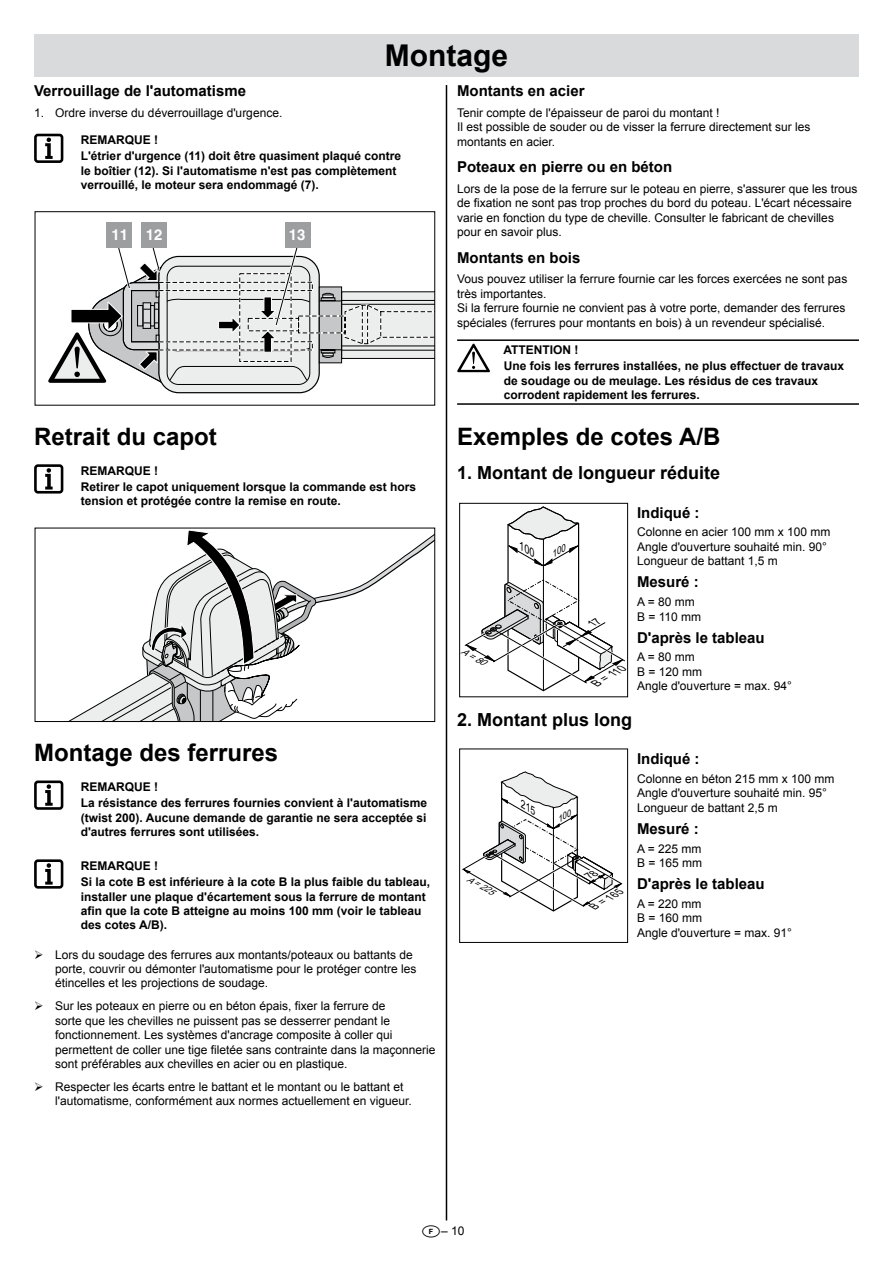
<style>
.page{position:relative;width:893px;height:1263px;background:#fff}
.page>*{position:absolute;margin:0;border:0;box-sizing:border-box;transform-origin:0 0}
.t1{font:700 30px "Arial";color:#000}
.t2{font:700 24px "Arial";color:#000}
.t3{font:700 18px "Arial";color:#000}
.t4{font:700 15px "Arial";color:#000}
.t5{font:700 15px "Helvetica";color:#fff}
.t6{font:12px/14.4px "Arial";color:#000}
.t7{font:700 12px/16.5px "Arial";color:#000}
.t8{font:italic 10.5px "Arial";color:#000}
.t9{font:italic 9.9px "Arial";color:#000}
.t10{font:italic 9.15px "Arial";color:#000}
.t11{font:italic 8.7px "Arial";color:#000}
.s1{font-family:"National Codes Europe";font-size:18px}
</style>
<div class="page">
<div style="left:34px;top:34px;width:825px;height:43px;background:#d9dadb"></div>
<hr style="left:446px;top:85px;width:1px;height:1135px;background:#000">
<div style="left:159px;top:256px;width:160px;height:137px;background:#eceded;border-radius:20px"></div>
<svg style="left:48px;top:222px;width:385px;height:161px"></svg>
<div style="left:35px;top:211px;width:400px;height:195px;border:1px solid #000"></div>
<svg style="left:34px;top:527px;width:402px;height:195px"></svg>
<hr style="left:457px;top:339px;width:402px;height:2px;background:#000">
<hr style="left:457px;top:403px;width:402px;height:2px;background:#000">
<div style="left:459px;top:503px;width:169px;height:194px;border:1px solid #000"></div>
<div style="left:459px;top:748px;width:169px;height:195px;border:1px solid #000"></div>
<div style="left:34px;top:134px;width:29px;height:29px;border:3px solid #000;border-radius:3px"></div>
<svg style="left:45px;top:138px;width:8px;height:21px"></svg>
<div style="left:34px;top:464px;width:29px;height:30px;border:3px solid #000;border-radius:3px"></div>
<svg style="left:45px;top:468px;width:8px;height:21px"></svg>
<div style="left:34px;top:780px;width:29px;height:30px;border:3px solid #000;border-radius:3px"></div>
<svg style="left:45px;top:784px;width:8px;height:22px"></svg>
<div style="left:34px;top:859px;width:29px;height:30px;border:3px solid #000;border-radius:3px"></div>
<svg style="left:45px;top:863px;width:8px;height:22px"></svg>
<svg style="left:457px;top:343px;width:33px;height:29px"></svg>
<svg style="left:464px;top:507px;width:164px;height:185px"></svg>
<svg style="left:462px;top:771px;width:161px;height:141px"></svg>
<h1 class="t1" style="left:385px;top:36px;width:125px">Montage</h1>
<p class="t4" style="left:34px;top:81px;width:213px">Verrouillage de l'automatisme</p>
<p class="t6" style="left:34px;top:105px;width:250px">1. Ordre inverse du déverrouillage d'urgence.</p>
<p class="t7" style="left:81px;top:132px;width:19px">Remar</p>
<p class="t7" style="left:81px;top:132px;width:322px;text-indent:44px">que !<br>L'étrier d'urgence (11) doit être quasiment plaqué contre</p>
<p class="t7" style="left:81px;top:164px;width:317px;line-height:14.4px">le boîtier (12). Si l'automatisme n'est pas complètement verrouillé, le moteur sera endommagé (7).</p>
<p class="t5" style="left:112px;top:226px;width:53px">11 12</p>
<p class="t5" style="left:289px;top:226px;width:18px">13</p>
<h2 class="t2" style="left:34px;top:421px;width:184px">Retrait du capot</h2>
<p class="t7" style="left:81px;top:462px;width:19px">Remar</p>
<p class="t7" style="left:81px;top:462px;width:337px;text-indent:44px">que !<br>Retirer le capot uniquement lorsque la commande est hors</p>
<p class="t7" style="left:81px;top:493px;width:262px">tension et protégée contre la remise en route.</p>
<h2 class="t2" style="left:34px;top:737px;width:246px">Montage des ferrures</h2>
<p class="t7" style="left:81px;top:779px;width:19px">Remar</p>
<p class="t7" style="left:81px;top:779px;width:348px;text-indent:44px">que !<br>La résistance des ferrures fournies convient à l'automatisme</p>
<p class="t7" style="left:81px;top:811px;width:347px;line-height:14.4px">(twist 200). Aucune demande de garantie ne sera acceptée si d'autres ferrures sont utilisées.</p>
<p class="t7" style="left:81px;top:857px;width:19px">Remar</p>
<p class="t7" style="left:81px;top:857px;width:351px;text-indent:44px">que !<br>Si la cote B est inférieure à la cote B la plus faible du tableau,</p>
<p class="t7" style="left:81px;top:889px;width:346px;line-height:14.4px">installer une plaque d'écartement sous la ferrure de montant afin que la cote B atteigne au moins 100 mm (voir le tableau des cotes A/B).</p>
<p class="t6" style="left:55px;top:947px;width:363px">Lors du soudage des ferrures aux montants/poteaux ou battants de porte, couvrir ou démonter l'automatisme pour le protéger contre les étincelles et les projections de soudage.</p>
<p class="t6" style="left:55px;top:999px;width:382px">Sur les poteaux en pierre ou en béton épais, fixer la ferrure de<br>sorte que les chevilles ne puissent pas se desserrer pendant le fonctionnement. Les systèmes d'ancrage composite à coller qui permettent de coller une tige filetée sans contrainte dans la maçonnerie sont préférables aux chevilles en acier ou en plastique.</p>
<p class="t6" style="left:55px;top:1079px;width:358px">Respecter les écarts entre le battant et le montant ou le battant et l'automatisme, conformément aux normes actuellement en vigueur.</p>
<p class="t4" style="left:457px;top:81px;width:129px">Montants en acier</p>
<p class="t6" style="left:457px;top:105px;width:355px">Tenir compte de l'épaisseur de paroi du montant !<br>Il est possible de souder ou de visser la ferrure directement sur les montants en acier.</p>
<p class="t4" style="left:457px;top:157px;width:217px">Poteaux en pierre ou en béton</p>
<p class="t6" style="left:457px;top:182px;width:402px">Lors de la pose de la ferrure sur le poteau en pierre, s'assurer que les trous de fixation ne sont pas trop proches du bord du poteau. L'écart nécessaire varie en fonction du type de cheville. Consulter le fabricant de chevilles pour en savoir plus.</p>
<p class="t4" style="left:457px;top:247px;width:125px">Montants en bois</p>
<p class="t6" style="left:457px;top:272px;width:392px">Vous pouvez utiliser la ferrure fournie car les forces exercées ne sont pas très importantes.<br>Si la ferrure fournie ne convient pas à votre porte, demander des ferrures spéciales (ferrures pour montants en bois) à un revendeur spécialisé.</p>
<p class="t7" style="left:503px;top:342px;width:57px">Attention</p>
<p class="t7" style="left:504px;top:342px;width:342px;text-indent:71px">!<br>Une fois les ferrures installées, ne plus effectuer de travaux</p>
<p class="t7" style="left:504px;top:374px;width:316px;line-height:14.4px">de soudage ou de meulage. Les résidus de ces travaux corrodent rapidement les ferrures.</p>
<h2 class="t2" style="left:457px;top:421px;width:262px">Exemples de cotes A/B</h2>
<h3 class="t3" style="left:457px;top:461px;width:265px">1. Montant de longueur réduite</h3>
<p class="t10" style="left:464px;top:647px;width:28px;rotate:30deg">A=80</p>
<p class="t8" style="left:593px;top:680px;width:37px;rotate:-30deg">B = 110</p>
<p class="t4" style="left:637px;top:503px;width:64px">Indiqué :</p>
<p class="t6" style="left:637px;top:525px;width:195px">Colonne en acier 100 mm x 100 mm<br>Angle d'ouverture souhaité min. 90°<br>Longueur de battant 1,5 m</p>
<p class="t4" style="left:637px;top:572px;width:63px">Mesuré :</p>
<p class="t6" style="left:637px;top:595px;width:66px">A = 80 mm<br>B = 110 mm</p>
<p class="t4" style="left:637px;top:628px;width:129px">D'après le tableau</p>
<p class="t6" style="left:637px;top:650px;width:156px">A = 80 mm<br>B = 120 mm<br>Angle d'ouverture = max. 94°</p>
<h3 class="t3" style="left:457px;top:708px;width:177px">2. Montant plus long</h3>
<p class="t11" style="left:469px;top:875px;width:31px;rotate:30deg">A = 225</p>
<p class="t9" style="left:591px;top:903px;width:36px;rotate:-30deg">B = 165</p>
<p class="t4" style="left:637px;top:749px;width:64px">Indiqué :</p>
<p class="t6" style="left:637px;top:772px;width:199px">Colonne en béton 215 mm x 100 mm<br>Angle d'ouverture souhaité min. 95°<br>Longueur de battant 2,5 m</p>
<p class="t4" style="left:637px;top:819px;width:63px">Mesuré :</p>
<p class="t6" style="left:637px;top:841px;width:67px">A = 225 mm<br>B = 165 mm</p>
<p class="t4" style="left:637px;top:874px;width:129px">D'après le tableau</p>
<p class="t6" style="left:637px;top:897px;width:156px">A = 220 mm<br>B = 160 mm<br>Angle d'ouverture = max. 91°</p>
<p class="t6" style="left:422px;top:1224px;width:44px"><span class="s1">F</span>– 10</p>
</div>
